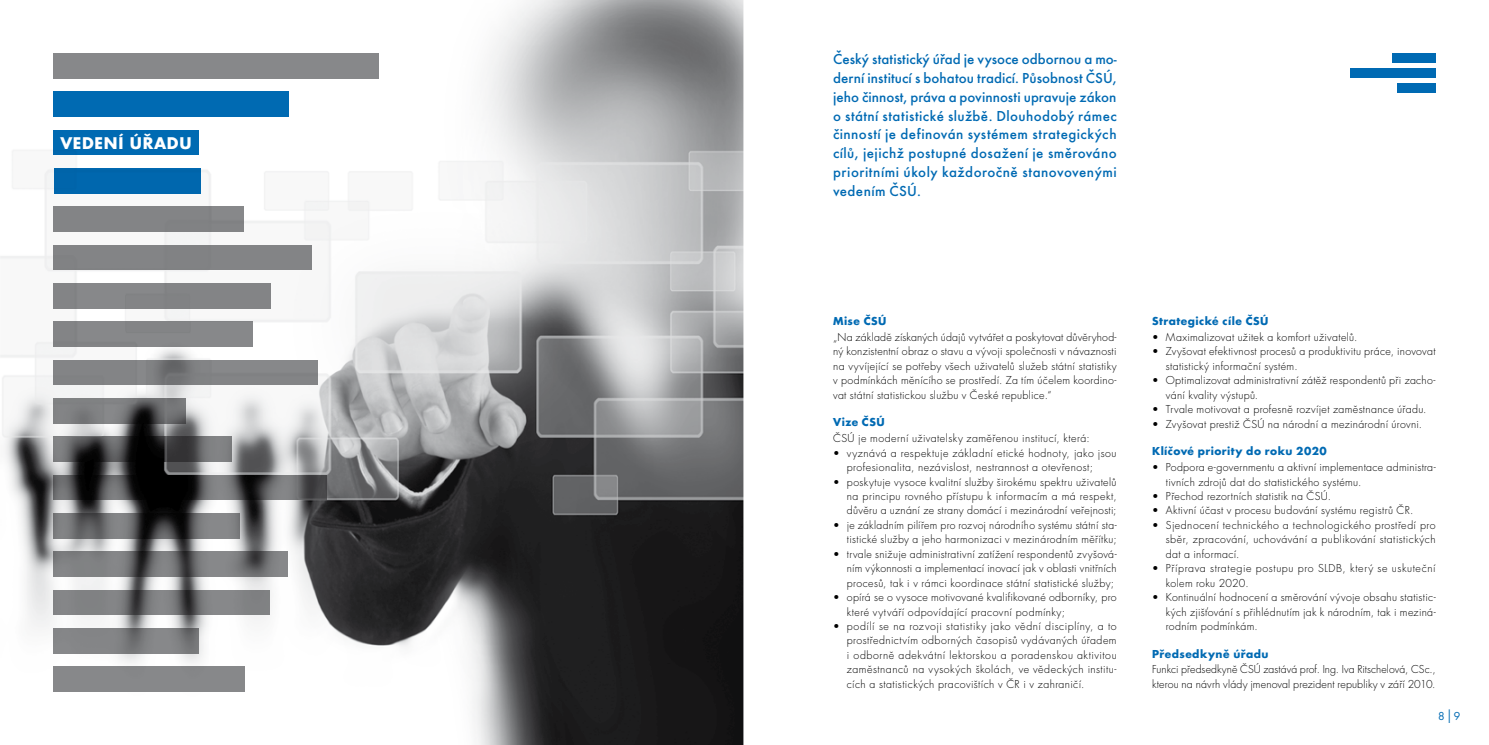
<style>
.page{position:relative;width:1489px;height:745px;background:#fff}
.page>*{position:absolute;margin:0;border:0;box-sizing:border-box;transform-origin:0 0}
.t1{font:700 15.62px "Futura CE";letter-spacing:.045em;color:#fff}
.t2{font:500 15px/18.8px "Futura";letter-spacing:.035em;color:#006ab3;text-align:justify}
.t3{font:10.62px/14.5px "Futura CE Light";letter-spacing:.03em;color:#000;text-align:justify}
.t4{font:10.62px/14.5px "Futura CE Light";letter-spacing:.01em;color:#000}
.t5{font:700 10.62px "Futura CE";letter-spacing:.04em;color:#006ab3}
.t6{font:10.62px/14.5px "Futura CE Light";letter-spacing:.055em;color:#000}
.t7{font:10.62px "Futura CE Book";color:#006ab3}
.s1{font-size:18px}
</style>
<div class="page">
<div style="left:1392px;top:53px;width:43px;height:10px;background:#006ab3"></div>
<div style="left:1350px;top:68px;width:85px;height:10px;background:#006ab3"></div>
<div style="left:1396px;top:83px;width:39px;height:10px;background:#006ab3"></div>
<img style="left:0;top:0;width:743px;height:744px">
<img style="left:53px;top:360px;width:264px;height:25px">
<img style="left:53px;top:398px;width:132px;height:25px">
<img style="left:53px;top:436px;width:179px;height:25px">
<div style="left:53px;top:92px;width:236px;height:24px;background:#006ab2"></div>
<div style="left:53px;top:207px;width:190px;height:24px;background:#838486"></div>
<div style="left:53px;top:245px;width:259px;height:25px;background:#838486"></div>
<div style="left:53px;top:283px;width:218px;height:25px;background:#838486"></div>
<div style="left:53px;top:321px;width:200px;height:25px;background:#87888a"></div>
<img style="left:53px;top:475px;width:273px;height:25px">
<div style="left:53px;top:53px;width:325px;height:25px;background:#87888a"></div>
<img style="left:53px;top:513px;width:186px;height:25px">
<img style="left:53px;top:551px;width:234px;height:25px">
<div style="left:53px;top:666px;width:191px;height:25px;background:#87888a"></div>
<img style="left:53px;top:590px;width:217px;height:24px">
<img style="left:53px;top:628px;width:146px;height:25px">
<div style="left:54px;top:168px;width:147px;height:25px;background:#0067ae"></div>
<div style="left:53px;top:130px;width:145px;height:25px;background:#006ab2"></div>
<h1 class="t1" style="left:60px;top:133px;width:133px">VEDENÍ ÚŘADU</h1>
<p class="t2" style="left:833px;top:50px;width:285px">Český statistický úřad je vysoce odbornou a mo&shy;derní institucí s bohatou tradicí. Působnost ČSÚ, jeho činnost, práva a povinnosti upravuje zákon o státní statistické službě. Dlouhodobý rámec činností je definován systémem strategických cílů, jejichž postupné dosažení je směrováno prioritními úkoly každoročně stanovovenými vedením ČSÚ.</p>
<p class="t5" style="left:833px;top:314px;width:55px">Mise ČSÚ</p>
<p class="t3" style="left:833px;top:330px;width:285px">„Na základě získaných údajů vytvářet a poskytovat důvěryhod&shy;ný konzistentní obraz o stavu a vývoji společnosti v návaznosti na vyvíjející se potřeby všech uživatelů služeb státní statistiky v podmínkách měnícího se prostředí. Za tím účelem koordino&shy;vat státní statistickou službu v České republice.“</p>
<p class="t5" style="left:833px;top:415px;width:53px">Vize ČSÚ</p>
<p class="t3" style="left:833px;top:431px;width:258px">ČSÚ je moderní uživatelsky zaměřenou institucí, která:</p>
<p class="t3" style="left:847px;top:446px;width:271px;text-indent:-14px">• vyznává a respektuje základní etické hodnoty, jako jsou profesionalita, nezávislost, nestrannost a otevřenost;</p>
<p class="t3" style="left:847px;top:475px;width:271px;text-indent:-14px">• poskytuje vysoce kvalitní služby širokému spektru uživatelů na principu rovného přístupu k informacím a má respekt, důvěru a uznání ze strany domácí i mezinárodní veřejnosti;</p>
<p class="t3" style="left:833px;top:518px;width:285px;text-align:right">• je základním pilířem pro rozvoj národního systému státní sta&shy;tistické služby a jeho harmonizaci v mezinárodním měřítku;</p>
<p class="t3" style="left:847px;top:547px;width:271px;text-indent:-14px">• trvale snižuje administrativní zatížení respondentů zvyšová&shy;ním výkonnosti a implementací inovací jak v oblasti vnitřních procesů, tak i v rámci koordinace státní statistické služby;</p>
<p class="t3" style="left:847px;top:590px;width:271px;text-indent:-14px">• opírá se o vysoce motivované kvalifikované odborníky, pro které vytváří odpovídající pracovní podmínky;</p>
<p class="t3" style="left:847px;top:619px;width:271px;text-indent:-14px">• podílí se na rozvoji statistiky jako vědní disciplíny, a to prostřednictvím odborných časopisů vydávaných úřadem i odborně adekvátní lektorskou a poradenskou aktivitou zaměstnanců na vysokých školách, ve vědeckých institu&shy;cích a statistických pracovištích v ČR i v zahraničí.</p>
<p class="t5" style="left:1152px;top:314px;width:118px">Strategické cíle ČSÚ</p>
<p class="t3" style="left:1152px;top:330px;width:207px">• Maximalizovat užitek a komfort uživatelů.</p>
<p class="t3" style="left:1165px;top:345px;width:271px;text-indent:-14px">• Zvyšovat efektivnost procesů a produktivitu práce, inovovat statistický informační systém.</p>
<p class="t3" style="left:1165px;top:373px;width:271px;text-indent:-14px">• Optimalizovat administrativní zátěž respondentů při zacho&shy;vání kvality výstupů.</p>
<p class="t3" style="left:1152px;top:402px;width:276px">• Trvale motivovat a profesně rozvíjet zaměstnance úřadu.</p>
<p class="t3" style="left:1152px;top:417px;width:271px">• Zvyšovat prestiž ČSÚ na národní a mezinárodní úrovni.</p>
<p class="t5" style="left:1152px;top:444px;width:176px">Klíčové priority do roku 2020</p>
<p class="t3" style="left:1165px;top:460px;width:271px;text-indent:-14px">• Podpora e-governmentu a aktivní implementace administra&shy;tivních zdrojů dat do statistického systému.</p>
<p class="t3" style="left:1152px;top:489px;width:180px">• Přechod rezortních statistik na ČSÚ.</p>
<p class="t3" style="left:1152px;top:503px;width:263px">• Aktivní účast v procesu budování systému registrů ČR.</p>
<p class="t3" style="left:1165px;top:518px;width:271px;text-indent:-14px">• Sjednocení technického a technologického prostředí pro sběr, zpracování, uchovávání a publikování statistických dat a informací.</p>
<p class="t6" style="left:1165px;top:561px;width:271px;text-indent:-14px">• Příprava strategie postupu pro SLDB, který se uskuteční kolem roku 2020.</p>
<p class="t3" style="left:1165px;top:590px;width:271px;text-indent:-14px">• Kontinuální hodnocení a směrování vývoje obsahu statistic&shy;kých zjišťování s přihlédnutím jak k národním, tak i meziná&shy;rodním podmínkám.</p>
<p class="t5" style="left:1152px;top:646px;width:118px">Předsedkyně úřadu</p>
<p class="t4" style="left:1152px;top:662px;width:285px">Funkci předsedkyně ČSÚ zastává prof. Ing. Iva Ritschelová, CSc., kterou na návrh vlády jmenoval prezident republiky v září 2010.</p>
<p class="t7" style="left:1438px;top:709px;width:24px">8 <span class="s1">I</span> 9</p>
</div>
